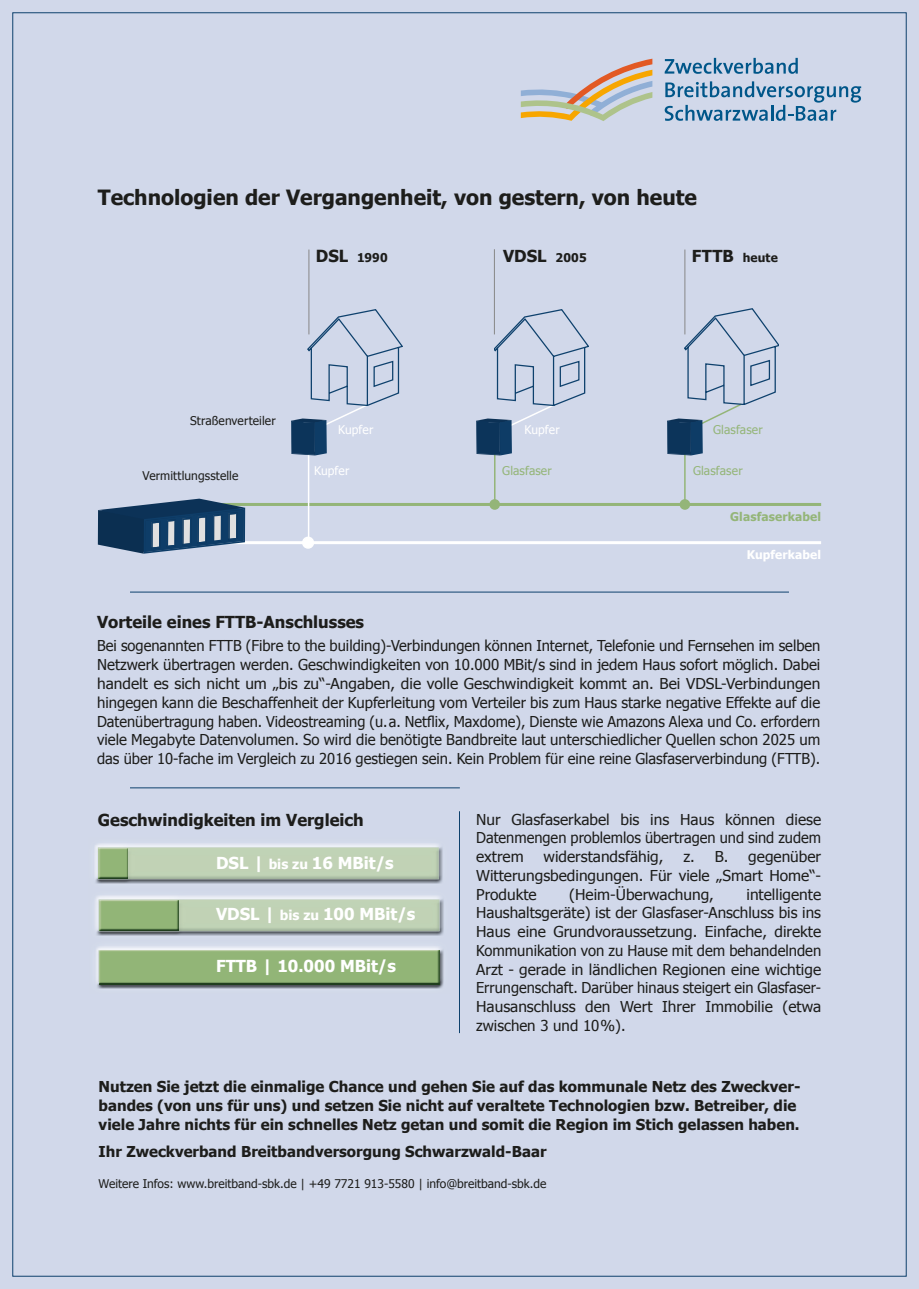
<style>
.page{position:relative;width:919px;height:1289px;background:#fff}
.page>*{position:absolute;margin:0;border:0;box-sizing:border-box;transform-origin:0 0}
.t1{font:700 21px "Tahoma";color:#1d1d1b}
.t2{font:700 16.5px "Tahoma";color:#1d1d1b}
.t3{font:700 16.5px "Tahoma";color:#fff}
.t4{font:15px/18.8px "Tahoma";color:#1d1d1b;text-align:justify}
.t5{font:700 15px/18.8px "Tahoma";color:#1d1d1b}
.t6{font:700 12.15px "Tahoma";color:#1d1d1b}
.t7{font:12px "Tahoma";color:#1d1d1b}
.t8{font:12px "Tahoma";letter-spacing:.01em;color:#94b578}
.t9{font:12px "Tahoma";letter-spacing:.005em;color:#fff}
.t10{font:700 12px "Tahoma";letter-spacing:.015em;color:#94b578}
.t11{font:700 12px "Tahoma";letter-spacing:.01em;color:#fff}
.t12{font:700 12px "Tahoma";letter-spacing:.015em;color:#1d1d1b}
.s1{font-size:16.65px}
.s2{font-size:12px}
.s3{font-size:16.5px}
.s4{font-size:13.5px}
</style>
<div class="page">
<div style="left:0;top:0;width:918px;height:1288px;background:#d1d8ea"></div>
<svg style="left:664px;top:81px;width:197px;height:40px"></svg>
<svg style="left:664px;top:58px;width:133px;height:16px"></svg>
<svg style="left:520px;top:59px;width:132px;height:62px"></svg>
<hr style="left:178px;top:541px;width:643px;height:3px;background:#fff">
<hr style="left:218px;top:503px;width:603px;height:3px;background:#94b578">
<hr style="left:308px;top:445px;width:1px;height:96px;background:#fff">
<hr style="left:494px;top:443px;width:1px;height:57px;background:#94b578">
<hr style="left:684px;top:443px;width:1px;height:57px;background:#94b578">
<div style="left:303px;top:537px;width:10px;height:11px;background:#fff;border-radius:50%"></div>
<div style="left:302px;top:536px;width:12px;height:12px;border:2px solid #fff;border-radius:50%"></div>
<div style="left:489px;top:499px;width:11px;height:11px;background:#94b578;border-radius:50%"></div>
<div style="left:679px;top:499px;width:11px;height:11px;background:#94b578;border-radius:50%"></div>
<hr style="left:308px;top:249px;width:1px;height:85px;background:#878787">
<hr style="left:684px;top:249px;width:1px;height:85px;background:#878787">
<hr style="left:494px;top:249px;width:1px;height:85px;background:#878787">
<svg style="left:291px;top:310px;width:111px;height:145px"></svg>
<svg style="left:476px;top:310px;width:112px;height:145px"></svg>
<svg style="left:667px;top:309px;width:111px;height:146px"></svg>
<hr style="left:130px;top:591px;width:658px;height:1px;background:#0e416d">
<img style="left:93px;top:843px;width:347px;height:31px">
<img style="left:95px;top:846px;width:348px;height:37px">
<img style="left:94px;top:845px;width:348px;height:37px">
<img style="left:98px;top:847px;width:341px;height:32px">
<img style="left:99px;top:848px;width:29px;height:30px">
<img style="left:94px;top:895px;width:347px;height:36px">
<img style="left:96px;top:898px;width:348px;height:37px">
<img style="left:95px;top:897px;width:348px;height:37px">
<img style="left:99px;top:899px;width:340px;height:32px">
<img style="left:100px;top:900px;width:79px;height:30px">
<img style="left:94px;top:946px;width:347px;height:34px">
<img style="left:96px;top:949px;width:348px;height:39px">
<img style="left:95px;top:947px;width:348px;height:39px">
<img style="left:99px;top:982px;width:340px;height:2px">
<div style="left:99px;top:950px;width:340px;height:32px;background:#92b577"></div>
<hr style="left:130px;top:787px;width:330px;height:1px;background:#0e416d">
<hr style="left:459px;top:811px;width:1px;height:222px;background:#0e416d">
<svg style="left:98px;top:498px;width:147px;height:55px"></svg>
<h1 class="t1" style="left:98px;top:183px;width:600px">Technologien der Vergangenheit, von gestern, von heute</h1>
<p class="t6" style="left:316px;top:249px;width:73px"><span class="s1">DSL</span> 1990</p>
<p class="t2" style="left:503px;top:244px;width:85px">VDSL <span class="s2">2005</span></p>
<p class="t12" style="left:691px;top:249px;width:88px"><span class="s3">FTTB</span> heute</p>
<p class="t7" style="left:190px;top:413px;width:87px">Straßenverteiler</p>
<p class="t7" style="left:142px;top:468px;width:97px">Vermittlungsstelle</p>
<p class="t9" style="left:338px;top:421px;width:37px">Kupfer</p>
<p class="t9" style="left:524px;top:421px;width:37px">Kupfer</p>
<p class="t8" style="left:713px;top:421px;width:51px">Glasfaser</p>
<p class="t9" style="left:314px;top:463px;width:37px">Kupfer</p>
<p class="t8" style="left:502px;top:463px;width:51px">Glasfaser</p>
<p class="t8" style="left:693px;top:463px;width:51px">Glasfaser</p>
<p class="t10" style="left:730px;top:508px;width:92px">Glasfaserkabel</p>
<p class="t11" style="left:746px;top:546px;width:76px">Kupferkabel</p>
<p class="t2" style="left:97px;top:611px;width:268px">Vorteile eines FTTB-Anschlusses</p>
<p class="t4" style="left:97px;top:636px;width:724px">Bei sogenannten FTTB (Fibre to the building)-Verbindungen können Internet, Telefonie und Fernsehen im selben Netzwerk übertragen werden. Geschwindigkeiten von 10.000 MBit/s sind in jedem Haus sofort möglich. Dabei handelt es sich nicht um „bis zu“-Angaben, die volle Geschwindigkeit kommt an. Bei VDSL-Verbindungen hingegen kann die Beschaffenheit der Kupferleitung vom Verteiler bis zum Haus starke negative Effekte auf die Datenübertragung haben. Videostreaming (u. a. Netflix, Maxdome), Dienste wie Amazons Alexa und Co. erfordern viele Megabyte Datenvolumen. So wird die benötigte Bandbreite laut unterschiedlicher Quellen schon 2025 um das über 10-fache im Vergleich zu 2016 gestiegen sein. Kein Problem für eine reine Glasfaserverbindung (FTTB).</p>
<p class="t2" style="left:98px;top:808px;width:267px">Geschwindigkeiten im Vergleich</p>
<p class="t4" style="left:476px;top:809px;width:346px">Nur Glasfaserkabel bis ins Haus können diese Datenmengen problemlos übertragen und sind zudem extrem</p>
<p class="t4" style="left:543px;top:846px;width:121px">widerstandsfähig,</p>
<p class="t4" style="left:683px;top:846px;width:47px">z. B.</p>
<p class="t4" style="left:476px;top:846px;width:346px;text-indent:272px">gegenüber Witterungsbedingungen. Für viele „Smart Home“- Produkte</p>
<p class="t3" style="left:216px;top:851px;width:179px">DSL | <span class="s4">bis zu</span> 16 MBit/s</p>
<p class="t3" style="left:216px;top:902px;width:201px">VDSL | <span class="s4">bis zu</span> 100 MBit/s</p>
<p class="t3" style="left:216px;top:954px;width:181px">FTTB | 10.000 MBit/s</p>
<p class="t4" style="left:569px;top:884px;width:146px">(Heim-Überwachung,</p>
<p class="t4" style="left:476px;top:884px;width:346px;text-indent:270px">intelligente Haushaltsgeräte) ist der Glasfaser-Anschluss bis ins Haus eine Grundvoraussetzung. Einfache, direkte Kommunikation von zu Hause mit dem behandelnden Arzt - gerade in ländlichen Regionen eine wichtige Errungenschaft. Darüber hinaus steigert ein Glasfaser-Hausanschluss den Wert Ihrer Immobilie (etwa zwischen 3 und 10 %).</p>
<p class="t5" style="left:99px;top:1076px;width:703px">Nutzen Sie jetzt die einmalige Chance und gehen Sie auf das kommunale Netz des Zweckver&shy;bandes (von uns für uns) und setzen Sie nicht auf veraltete Technologien bzw. Betreiber, die viele Jahre nichts für ein schnelles Netz getan und somit die Region im Stich gelassen haben.</p>
<p class="t5" style="left:99px;top:1140px;width:449px">Ihr Zweckverband Breitbandversorgung Schwarzwald-Baar</p>
<p class="t7" style="left:99px;top:1175px;width:449px">Weitere Infos: www.breitband-sbk.de | +49 7721 913-5580 | info@breitband-sbk.de</p>
</div>
